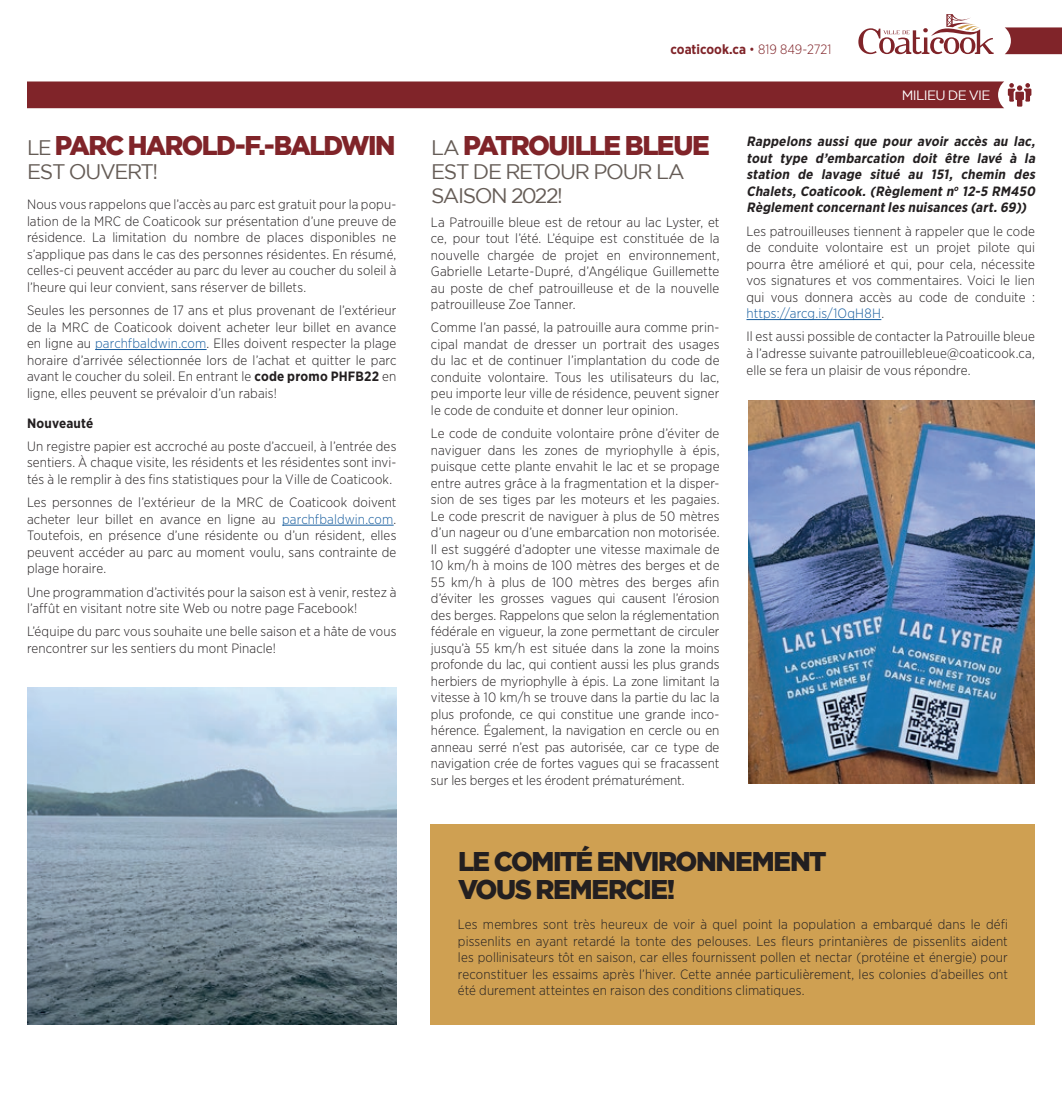
<style>
.page{position:relative;width:1062px;height:1104px;background:#fff}
.page>*{position:absolute;margin:0;border:0;box-sizing:border-box;transform-origin:0 0}
.t1{font:900 27px/28.5px "Gotham";letter-spacing:-.055em;color:#231f20}
.t2{font:900 27px "Gotham";letter-spacing:-.065em;color:#802429;scale:.96 1}
.t3{font:900 27px "Gotham";letter-spacing:-.065em;color:#802429}
.t4{font:21px/24px "Gotham";letter-spacing:-.06em;color:#655c56}
.t5{font:300 13.5px/16.5px "Gotham Narrow";letter-spacing:.01em;color:#231f20;text-align:justify}
.t6{font:italic 700 13.5px/16.5px "Gotham Narrow";color:#231f20;text-align:justify}
.t7{font:700 13.5px "Gotham Narrow";color:#802429}
.t8{font:13.5px "Gotham";letter-spacing:-.045em;color:#fff}
.t9{font:700 13.5px "Gotham Narrow";letter-spacing:.015em;color:#231f20}
.s1{font-weight:400;font-size:21px;color:#655c56}
.s2{color:#175d9e}
.s3{font-weight:700}
.s4{font-weight:300}
</style>
<div class="page">
<svg style="left:858px;top:14px;width:136px;height:40px"></svg>
<svg style="left:1005px;top:27px;width:57px;height:27px;background:#8a363b"></svg>
<div style="left:27px;top:81px;width:1004px;height:27px;background:#802429"></div>
<img style="left:27px;top:687px;width:369px;height:337px">
<hr style="left:95px;top:349px;width:112px;height:1px;background:#175d9e">
<hr style="left:282px;top:524px;width:112px;height:1px;background:#175d9e">
<hr style="left:746px;top:319px;width:135px;height:1px;background:#175d9e">
<div style="left:431px;top:823px;width:604px;height:201px;background:#cfa052"></div>
<img style="left:748px;top:401px;width:287px;height:382px">
<h1 class="t2" style="left:27px;top:130px;width:385px"><span class="s1">LE</span> PARC HAROLD-F.-BALDWIN</h1>
<h2 class="t4" style="left:27px;top:159px;width:133px">EST OUVERT!</h2>
<p class="t5" style="left:27px;top:196px;width:371px">Nous vous rappelons que l’accès au parc est gratuit pour la popu&shy;lation de la MRC de Coaticook sur présentation d’une preuve de résidence. La limitation du nombre de places disponibles ne s’applique pas dans le cas des personnes résidentes. En résumé, celles-ci peuvent accéder au parc du lever au coucher du soleil à l’heure qui leur convient, sans réserver de billets.</p>
<p class="t5" style="left:27px;top:302px;width:371px">Seules les personnes de 17 ans et plus provenant de l’extérieur de la MRC de Coaticook doivent acheter leur billet en avance en ligne au <span class="s2">parchfbaldwin.com</span>. Elles doivent respecter la plage horaire d’arrivée sélectionnée lors de l’achat et quitter le parc avant le coucher du soleil. En entrant le <span class="s3">code promo PHFB22</span> en ligne, elles peuvent se prévaloir d’un rabais!</p>
<p class="t9" style="left:27px;top:414px;width:68px">Nouveauté</p>
<p class="t5" style="left:27px;top:437px;width:371px">Un registre papier est accroché au poste d’accueil, à l’entrée des sentiers. À chaque visite, les résidents et les résidentes sont invi&shy;tés à le remplir à des fins statistiques pour la Ville de Coaticook.</p>
<p class="t5" style="left:27px;top:494px;width:371px">Les personnes de l’extérieur de la MRC de Coaticook doivent acheter leur billet en avance en ligne au <span class="s2">parchfbaldwin.com</span>.<br>Toutefois, en présence d’une résidente ou d’un résident, elles peuvent accéder au parc au moment voulu, sans contrainte de plage horaire.</p>
<p class="t5" style="left:27px;top:583px;width:371px">Une programmation d’activités pour la saison est à venir, restez à l’affût en visitant notre site Web ou notre page Facebook!</p>
<p class="t5" style="left:27px;top:623px;width:371px">L’équipe du parc vous souhaite une belle saison et a hâte de vous rencontrer sur les sentiers du mont Pinacle!</p>
<p class="t7" style="left:671px;top:41px;width:162px">coaticook.ca <span class="s4">• 819 849-2721</span></p>
<p class="t8" style="left:902px;top:87px;width:90px">MILIEU DE VIE</p>
<h1 class="t3" style="left:431px;top:130px;width:280px"><span class="s1">LA</span> PATROUILLE BLEUE</h1>
<h2 class="t4" style="left:431px;top:159px;width:255px">EST DE RETOUR POUR LA<br>SAISON 2022!</h2>
<p class="t5" style="left:431px;top:213px;width:290px">La Patrouille bleue est de retour au lac Lyster, et ce, pour tout l’été. L’équipe est constituée de la nouvelle chargée de projet en environnement, Gabrielle Letarte-Dupré, d’Angélique Guillemette au poste de chef patrouilleuse et de la nouvelle patrouilleuse Zoe Tanner.</p>
<p class="t5" style="left:431px;top:319px;width:290px">Comme l’an passé, la patrouille aura comme prin&shy;cipal mandat de dresser un portrait des usages du lac et de continuer l’implantation du code de conduite volontaire. Tous les utilisateurs du lac, peu importe leur ville de résidence, peuvent signer le code de conduite et donner leur opinion.</p>
<p class="t5" style="left:431px;top:425px;width:290px">Le code de conduite volontaire prône d’éviter de naviguer dans les zones de myriophylle à épis, puisque cette plante envahit le lac et se propage entre autres grâce à la fragmentation et la disper&shy;sion de ses tiges par les moteurs et les pagaies.<br>Le code prescrit de naviguer à plus de 50 mètres d’un nageur ou d’une embarcation non motorisée.<br>Il est suggéré d’adopter une vitesse maximale de 10 km/h à moins de 100 mètres des berges et de 55 km/h à plus de 100 mètres des berges afin d’éviter les grosses vagues qui causent l’érosion des berges. Rappelons que selon la réglementation fédérale en vigueur, la zone permettant de circuler jusqu’à 55 km/h est située dans la zone la moins profonde du lac, qui contient aussi les plus grands herbiers de myriophylle à épis. La zone limitant la vitesse à 10 km/h se trouve dans la partie du lac la plus profonde, ce qui constitue une grande inco&shy;hérence. Également, la navigation en cercle ou en anneau serré n’est pas autorisée, car ce type de navigation crée de fortes vagues qui se fracassent sur les berges et les érodent prématurément.</p>
<p class="t6" style="left:746px;top:133px;width:293px">Rappelons aussi que pour avoir accès au lac, tout type d’embarcation doit être lavé à la station de lavage situé au 151, chemin des Chalets, Coaticook. (Règlement n<sup>o</sup> 12-5 RM450<br>Règlementconcernantles nuisances (art.69))</p>
<p class="t5" style="left:746px;top:222px;width:290px">Les patrouilleuses tiennent à rappeler que le code de conduite volontaire est un projet pilote qui pourra être amélioré et qui, pour cela, nécessite vos signatures et vos commentaires. Voici le lien qui vous donnera accès au code de conduite : <span class="s2">https://arcg.is/1OqH8H</span>.</p>
<p class="t5" style="left:746px;top:328px;width:290px">Il est aussi possible de contacter la Patrouille bleue à l’adresse suivante patrouillebleue@coaticook.ca, elle se fera un plaisir de vous répondre.</p>
<h1 class="t1" style="left:458px;top:846px;width:370px">LE COMITÉ ENVIRONNEMENT<br>VOUS REMERCIE!</h1>
<p class="t5" style="left:458px;top:915px;width:552px">Les membres sont très heureux de voir à quel point la population a embarqué dans le défi pissenlits en ayant retardé la tonte des pelouses. Les fleurs printanières de pissenlits aident les pollinisateurs tôt en saison, car elles fournissent pollen et nectar (protéine et énergie) pour reconstituer les essaims après l’hiver. Cette année particulièrement, les colonies d’abeilles ont été durement atteintes en raison des conditions climatiques.</p>
</div>
